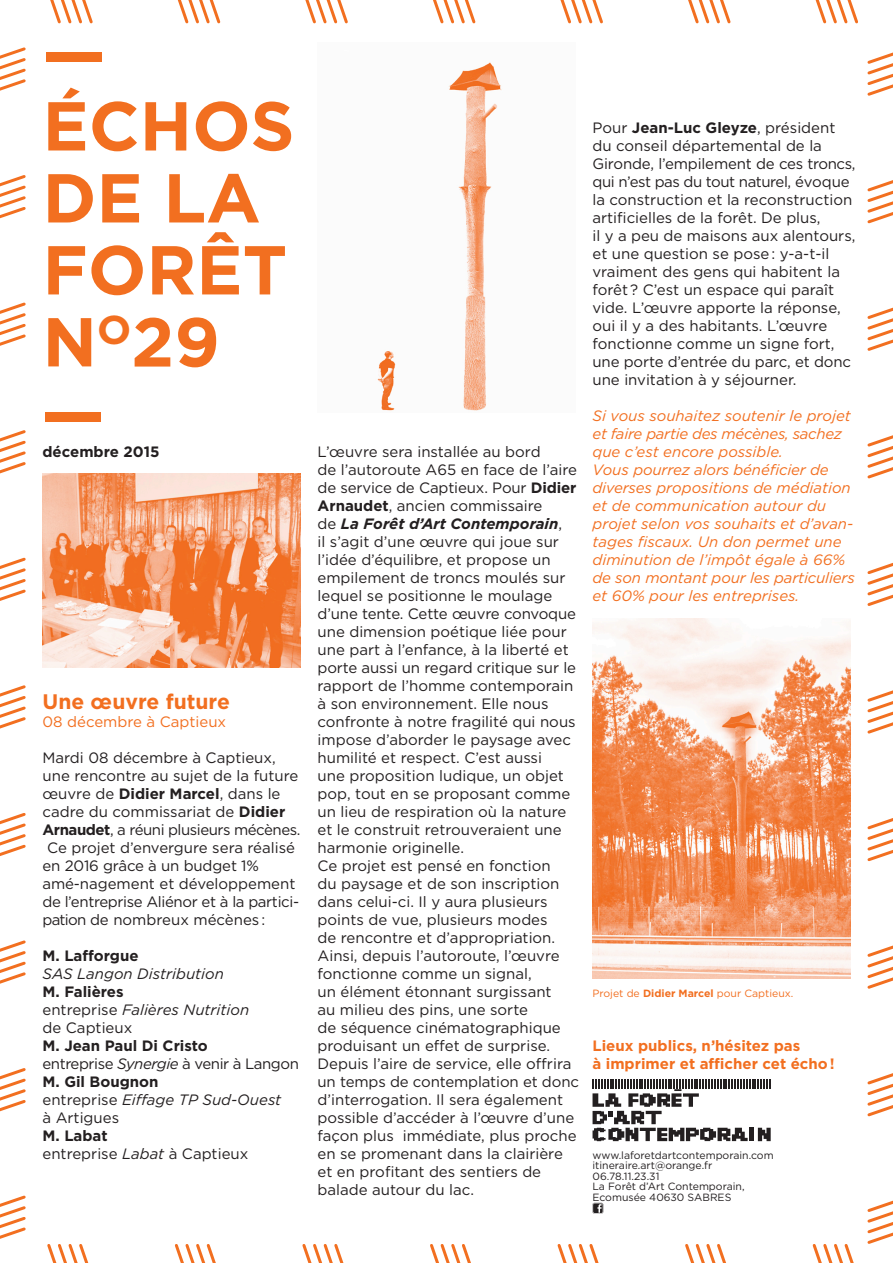
<style>
.page{position:relative;width:893px;height:1263px;background:#fff}
.page>*{position:absolute;margin:0;border:0;box-sizing:border-box;transform-origin:0 0}
.t1{font:700 69px/72px "Gotham";color:#f26f20}
.t2{font:700 21px "Gotham";color:#f26f20}
.t3{font:15px/18px "Gotham";color:#231f20}
.t4{font:italic 15px/18px "Gotham";color:#f26f20}
.t5{font:15px/18px "Gotham";letter-spacing:-.03em;color:#231f20}
.t6{font:700 15px/18px "Gotham";color:#f26f20}
.t7{font:15px "Gotham";letter-spacing:-.025em;color:#231f20}
.t8{font:700 15px "Gotham";color:#231f20}
.t9{font:italic 15px "Gotham";color:#231f20}
.t10{font:15px "Gotham";color:#f26f20}
.t11{font:10.5px/10.5px "Gotham";color:#231f20}
.t12{font:10.5px "Gotham";color:#f26f20}
.s1{font-weight:700}
.s2{font-style:italic}
.s3{font-weight:700;font-style:italic}
</style>
<div class="page">
<svg style="left:0;top:47px;width:26px;height:44px"></svg>
<svg style="left:0;top:557px;width:26px;height:44px"></svg>
<svg style="left:0;top:1068px;width:26px;height:44px"></svg>
<svg style="left:0;top:302px;width:26px;height:44px"></svg>
<svg style="left:0;top:813px;width:26px;height:43px"></svg>
<svg style="left:0;top:175px;width:26px;height:44px"></svg>
<svg style="left:0;top:685px;width:26px;height:44px"></svg>
<svg style="left:0;top:1195px;width:26px;height:44px"></svg>
<svg style="left:0;top:430px;width:26px;height:44px"></svg>
<svg style="left:0;top:940px;width:26px;height:44px"></svg>
<svg style="left:867px;top:562px;width:26px;height:44px"></svg>
<svg style="left:867px;top:1073px;width:26px;height:44px"></svg>
<svg style="left:867px;top:307px;width:26px;height:44px"></svg>
<svg style="left:867px;top:818px;width:26px;height:44px"></svg>
<svg style="left:867px;top:180px;width:26px;height:44px"></svg>
<svg style="left:867px;top:690px;width:26px;height:44px"></svg>
<svg style="left:867px;top:435px;width:26px;height:44px"></svg>
<svg style="left:867px;top:945px;width:26px;height:44px"></svg>
<svg style="left:50px;top:0;width:43px;height:24px"></svg>
<svg style="left:560px;top:0;width:43px;height:24px"></svg>
<svg style="left:305px;top:0;width:43px;height:24px"></svg>
<svg style="left:815px;top:0;width:78px;height:96px"></svg>
<svg style="left:177px;top:0;width:44px;height:24px"></svg>
<svg style="left:688px;top:0;width:43px;height:24px"></svg>
<svg style="left:433px;top:0;width:43px;height:24px"></svg>
<svg style="left:47px;top:1244px;width:42px;height:19px"></svg>
<svg style="left:557px;top:1244px;width:42px;height:19px"></svg>
<svg style="left:302px;top:1244px;width:42px;height:19px"></svg>
<svg style="left:812px;top:1200px;width:81px;height:63px"></svg>
<svg style="left:175px;top:1244px;width:41px;height:19px"></svg>
<svg style="left:685px;top:1244px;width:41px;height:19px"></svg>
<svg style="left:430px;top:1244px;width:41px;height:19px"></svg>
<svg style="left:592px;top:1079px;width:179px;height:62px"></svg>
<svg style="left:592px;top:1203px;width:11px;height:10px"></svg>
<img style="left:43px;top:474px;width:257px;height:193px">
<img style="left:377px;top:62px;width:125px;height:349px">
<img style="left:592px;top:619px;width:259px;height:360px">
<h1 class="t1" style="left:42px;top:18px;width:254px">—<br>ÉCHOS<br>DE LA<br>FORÊT<br>N<sup>O</sup>29 —</h1>
<p class="t8" style="left:43px;top:441px;width:118px">décembre 2015</p>
<h2 class="t2" style="left:43px;top:687px;width:189px">Une œuvre future</h2>
<p class="t10" style="left:43px;top:712px;width:185px">08 décembre à Captieux</p>
<p class="t3" style="left:43px;top:748px;width:235px">Mardi 08 décembre à Captieux,</p>
<p class="t3" style="left:43px;top:766px;width:257px">une rencontre au sujet de la future</p>
<p class="t3" style="left:43px;top:784px;width:239px">œuvre de <span class="s1">Didier Marcel</span>, dans le</p>
<p class="t3" style="left:43px;top:802px;width:244px">cadre du commissariat de <span class="s1">Didier</span></p>
<p class="t5" style="left:43px;top:820px;width:259px"><span class="s1">Arnaudet</span>, a réuni plusieurs mécènes.</p>
<p class="t3" style="left:47px;top:838px;width:250px">Ce projet d’envergure sera réalisé</p>
<p class="t3" style="left:43px;top:856px;width:218px">en 2016 grâce à un budget 1%</p>
<p class="t3" style="left:43px;top:874px;width:254px">amé-nagement et développement</p>
<p class="t7" style="left:43px;top:892px;width:258px">de l’entreprise Aliénor et à la partici-</p>
<p class="t3" style="left:43px;top:910px;width:224px">pation de nombreux mécènes :</p>
<p class="t8" style="left:43px;top:945px;width:98px">M. Lafforgue</p>
<p class="t9" style="left:43px;top:964px;width:183px">SAS Langon Distribution</p>
<p class="t3" style="left:43px;top:982px;width:208px"><span class="s1">M. Falières<br></span>entreprise <span class="s2">Falières Nutrition </span>de Captieux</p>
<p class="t5" style="left:43px;top:1036px;width:258px"><span class="s1">M. Jean Paul Di Cristo<br></span>entreprise <span class="s2">Synergie</span> à venir à Langon<br><span class="s1">M. Gil Bougnon<br></span>entreprise <span class="s2">Eiffage TP Sud-Ouest<br></span>à Artigues</p>
<p class="t3" style="left:43px;top:1126px;width:207px"><span class="s1">M. Labat<br></span>entreprise <span class="s2">Labat</span> à Captieux</p>
<p class="t3" style="left:318px;top:442px;width:263px">L’œuvre sera installée au bord<br>de l’autoroute A65 en face de l’aire de service de Captieux. Pour <span class="s1">Didier<br>Arnaudet</span>, ancien commissaire<br>de <span class="s3">La Forêt d’Art Contemporain</span>,<br>il s’agit d’une œuvre qui joue sur l’idée d’équilibre, et propose un empilement de troncs moulés sur lequel se positionne le moulage d’une tente. Cette œuvre convoque une dimension poétique liée pour une part à l’enfance, à la liberté et porte aussi un regard critique sur le rapport de l’homme contemporain à son environnement. Elle nous confronte à notre fragilité qui nous impose d’aborder le paysage avec humilité et respect. C’est aussi<br>une proposition ludique, un objet pop, tout en se proposant comme un lieu de respiration où la nature et le construit retrouveraient une harmonie originelle.<br>Ce projet est pensé en fonction<br>du paysage et de son inscription dans celui-ci. Il y aura plusieurs points de vue, plusieurs modes<br>de rencontre et d’appropriation.<br>Ainsi, depuis l’autoroute, l’œuvre fonctionne comme un signal,<br>un élément étonnant surgissant<br>au milieu des pins, une sorte<br>de séquence cinématographique produisant un effet de surprise.<br>Depuis l’aire de service, elle offrira un temps de contemplation et donc d’interrogation. Il sera également possible d’accéder à l’œuvre d’une façon plus immédiate, plus proche en se promenant dans la clairière et en profitant des sentiers de balade autour du lac.</p>
<p class="t3" style="left:592px;top:118px;width:265px">Pour <span class="s1">Jean-Luc Gleyze</span>, président du conseil départemental de la Gironde, l’empilement de ces troncs, qui n’est pas du tout naturel, évoque la construction et la reconstruction artificielles de la forêt. De plus,<br>il y a peu de maisons aux alentours, et une question se pose : y-a-t-il vraiment des gens qui habitent la forêt ? C’est un espace qui paraît vide. L’œuvre apporte la réponse, oui il y a des habitants. L’œuvre fonctionne comme un signe fort, une porte d’entrée du parc, et donc une invitation à y séjourner.</p>
<p class="t4" style="left:592px;top:406px;width:264px">Si vous souhaitez soutenir le projet et faire partie des mécènes, sachez que c’est encore possible.<br>Vous pourrez alors bénéficier de diverses propositions de médiation et de communication autour du projet selon vos souhaits et d’avan&shy;tages fiscaux. Un don permet une diminution de l’impôt égale à 66% de son montant pour les particuliers et 60% pour les entreprises.</p>
<p class="t12" style="left:592px;top:986px;width:203px">Projet de <span class="s1">Didier Marcel</span> pour Captieux.</p>
<p class="t6" style="left:592px;top:1036px;width:244px">Lieux publics, n’hésitez pas<br>à imprimer et afficher cet écho !</p>
<p class="t11" style="left:592px;top:1149px;width:183px">www.laforetdartcontemporain.com itineraire.art@orange.fr<br>06.78.11.23.31<br>La Forêt d’Art Contemporain,<br>Ecomusée 40630 SABRES</p>
</div>
